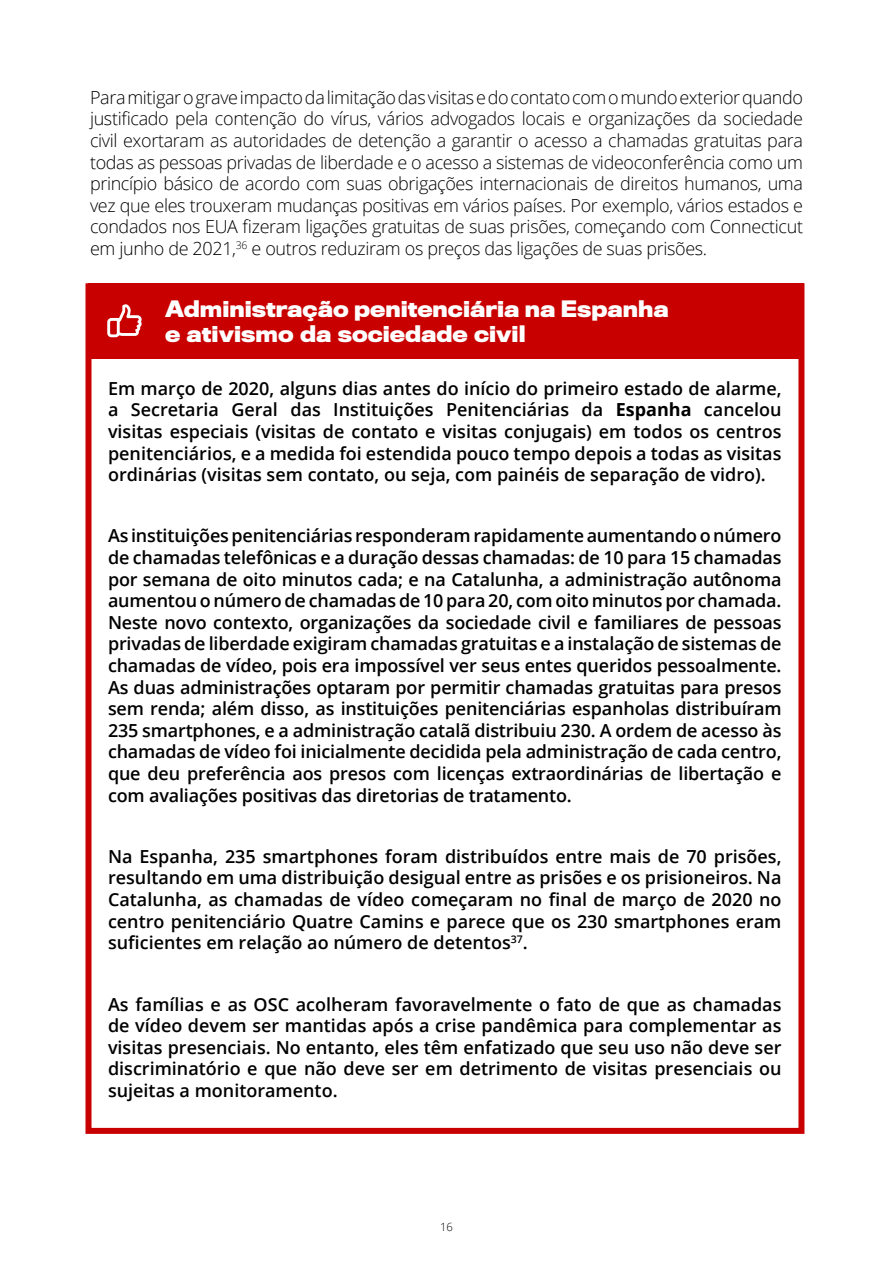
<style>
.page{position:relative;width:893px;height:1263px;background:#fff}
.page>*{position:absolute;margin:0;border:0;box-sizing:border-box;transform-origin:0 0}
.t1{font:700 21px/25.2px "Titling Gothic FB";color:#fff}
.t2{font:600 18px/21.6px "Open Sans";color:#000;text-align:justify}
.t3{font:300 18px/21.6px "Open Sans";letter-spacing:-.02em;color:#000;text-align:justify}
.t4{font:300 11.25px "Open Sans";color:#000}
.s1{font-weight:700}
</style>
<div class="page">
<div style="left:88px;top:283px;width:716px;height:75px;background:#c80000"></div>
<div style="left:86px;top:283px;width:718px;height:851px;border:6px solid #c80000"></div>
<svg style="left:107px;top:304px;width:35px;height:34px"></svg>
<p class="t3" style="left:90px;top:86px;width:715px">Para mitigar o grave impacto da limitação das visitas e do contato com o mundo exterior quando justificado pela contenção do vírus, vários advogados locais e organizações da sociedade civil exortaram as autoridades de detenção a garantir o acesso a chamadas gratuitas para todas as pessoas privadas de liberdade e o acesso a sistemas de videoconferência como um princípio básico de acordo com suas obrigações internacionais de direitos humanos, uma vez que eles trouxeram mudanças positivas em vários países. Por exemplo, vários estados e condados nos EUA fizeram ligações gratuitas de suas prisões, começando com Connecticut em junho de 2021,<sup>36</sup> e outros reduziram os preços das ligações de suas prisões.</p>
<p class="t1" style="left:165px;top:295px;width:505px">Administração penitenciária na Espanha e ativismo da sociedade civil</p>
<p class="t2" style="left:108px;top:377px;width:675px">Em março de 2020, alguns dias antes do início do primeiro estado de alarme, a Secretaria Geral das Instituições Penitenciárias da <span class="s1">Espanha</span> cancelou visitas especiais (visitas de contato e visitas conjugais) em todos os centros penitenciários, e a medida foi estendida pouco tempo depois a todas as visitas ordinárias (visitas sem contato, ou seja, com painéis de separação de vidro).</p>
<p class="t2" style="left:108px;top:525px;width:675px">As instituições penitenciárias responderam rapidamente aumentando o número de chamadas telefônicas e a duração dessas chamadas: de 10 para 15 chamadas por semana de oito minutos cada; e na Catalunha, a administração autônoma aumentou o número de chamadas de 10 para 20, com oito minutos por chamada.<br>Neste novo contexto, organizações da sociedade civil e familiares de pessoas privadas de liberdade exigiram chamadas gratuitas e a instalação de sistemas de chamadas de vídeo, pois era impossível ver seus entes queridos pessoalmente.<br>As duas administrações optaram por permitir chamadas gratuitas para presos sem renda; além disso, as instituições penitenciárias espanholas distribuíram 235 smartphones, e a administração catalã distribuiu 230. A ordem de acesso às chamadas de vídeo foi inicialmente decidida pela administração de cada centro, que deu preferência aos presos com licenças extraordinárias de libertação e com avaliações positivas das diretorias de tratamento.</p>
<p class="t2" style="left:108px;top:845px;width:675px">Na Espanha, 235 smartphones foram distribuídos entre mais de 70 prisões, resultando em uma distribuição desigual entre as prisões e os prisioneiros. Na Catalunha, as chamadas de vídeo começaram no final de março de 2020 no centro penitenciário Quatre Camins e parece que os 230 smartphones eram suficientes em relação ao número de detentos<sup>37</sup>.</p>
<p class="t2" style="left:108px;top:993px;width:675px">As famílias e as OSC acolheram favoravelmente o fato de que as chamadas de vídeo devem ser mantidas após a crise pandêmica para complementar as visitas presenciais. No entanto, eles têm enfatizado que seu uso não deve ser discriminatório e que não deve ser em detrimento de visitas presenciais ou sujeitas a monitoramento.</p>
<p class="t4" style="left:440px;top:1219px;width:14px">16</p>
</div>
